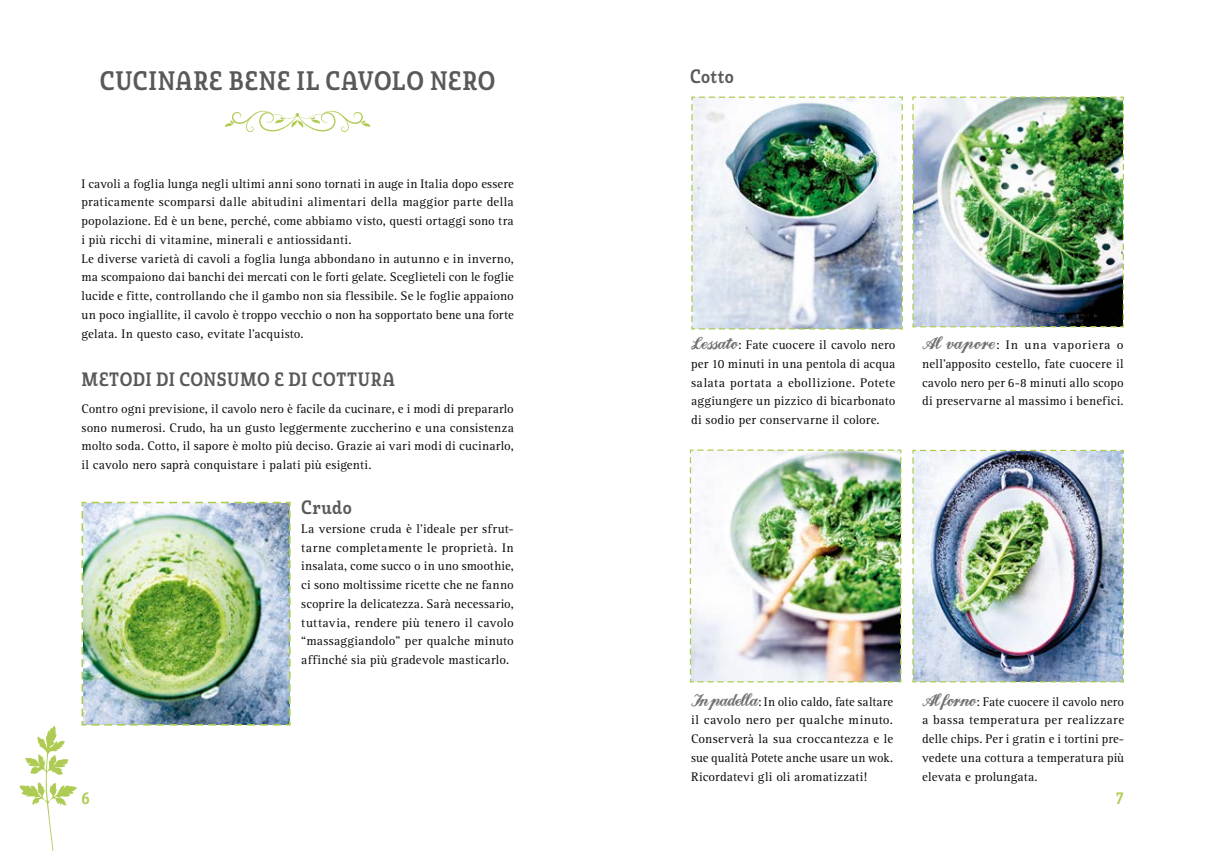
<style>
.page{position:relative;width:1205px;height:851px;background:#fff}
.page>*{position:absolute;margin:0;border:0;box-sizing:border-box;transform-origin:0 0}
._01_TITRE_sommaire{font:29.38px "Quatie Con Dem";letter-spacing:.025em;color:#5a5958}
.INTRO_interTITRE_A{font:21.25px "Quatie Con Dem";letter-spacing:.02em;color:#5a5958}
.INTER_2_INtro{font:21.25px "Quatie Con Dem";letter-spacing:.025em;color:#5a5958}
.FOLIO{font:18.12px "Quatie Con Dem";color:#aecc53}
._02_TEXTE_COURANT_pa{font:12.88px/18.8px "Rotis Serif";letter-spacing:.015em;color:#0a0a0a;text-align:justify}
.s1{font-family:"Landliebe";font-size:18.75px;color:#717170}
</style>
<div class="page">
<svg style="left:19px;top:725px;width:58px;height:125px"></svg>
<svg style="left:225px;top:111px;width:146px;height:21px"></svg>
<img style="left:81px;top:501px;width:210px;height:225px">
<img style="left:689px;top:449px;width:213px;height:234px">
<img style="left:691px;top:96px;width:212px;height:234px">
<img style="left:912px;top:96px;width:212px;height:232px">
<img style="left:912px;top:449px;width:212px;height:234px">
<p class="_01_TITRE_sommaire" style="left:100px;top:66px;width:397px">CUCINARE BENE IL CAVOLO NERO</p>
<p class="_02_TEXTE_COURANT_pa" style="left:81px;top:174px;width:434px">I cavoli a foglia lunga negli ultimi anni sono tornati in auge in Italia dopo essere praticamente scomparsi dalle abitudini alimentari della maggior parte della popolazione. Ed è un bene, perché, come abbiamo visto, questi ortaggi sono tra i più ricchi di vitamine, minerali e antiossidanti.</p>
<p class="_02_TEXTE_COURANT_pa" style="left:81px;top:249px;width:434px">Le diverse varietà di cavoli a foglia lunga abbondano in autunno e in inverno, ma scompaiono dai banchi dei mercati con le forti gelate. Sceglieteli con le foglie lucide e fitte, controllando che il gambo non sia flessibile. Se le foglie appaiono un poco ingiallite, il cavolo è troppo vecchio o non ha sopportato bene una forte gelata. In questo caso, evitate l’acquisto.</p>
<p class="INTRO_interTITRE_A" style="left:81px;top:368px;width:315px">METODI DI CONSUMO E DI COTTURA</p>
<p class="_02_TEXTE_COURANT_pa" style="left:81px;top:399px;width:434px">Contro ogni previsione, il cavolo nero è facile da cucinare, e i modi di prepararlo sono numerosi. Crudo, ha un gusto leggermente zuccherino e una consistenza molto soda. Cotto, il sapore è molto più deciso. Grazie ai vari modi di cucinarlo, il cavolo nero saprà conquistare i palati più esigenti.</p>
<p class="INTER_2_INtro" style="left:301px;top:496px;width:52px">Crudo</p>
<p class="_02_TEXTE_COURANT_pa" style="left:301px;top:519px;width:214px">La versione cruda è l’ideale per sfrut&shy;tarne completamente le proprietà. In insalata, come succo o in uno smoothie, ci sono moltissime ricette che ne fanno scoprire la delicatezza. Sarà necessario, tuttavia, rendere più tenero il cavolo “massaggiandolo” per qualche minuto affinché sia più gradevole masticarlo.</p>
<p class="INTER_2_INtro" style="left:690px;top:65px;width:45px">Cotto</p>
<p class="_02_TEXTE_COURANT_pa" style="left:691px;top:335px;width:206px"><span class="s1">Lessato</span>: Fate cuocere il cavolo nero per 10 minuti in una pentola di acqua salata portata a ebollizione. Potete aggiungere un pizzico di bicarbonato di sodio per conservarne il colore.</p>
<p class="_02_TEXTE_COURANT_pa" style="left:922px;top:335px;width:203px"><span class="s1">Al vapore</span>: In una vaporiera o nell’apposito cestello, fate cuocere il cavolo nero per 6-8 minuti allo scopo di preservarne al massimo i benefici.</p>
<p class="_02_TEXTE_COURANT_pa" style="left:691px;top:692px;width:203px"><span class="s1">In padella</span>: In olio caldo, fate saltare il cavolo nero per qualche minuto.<br>Conserverà la sua croccantezza e le sue qualità Potete anche usare un wok.<br>Ricordatevi gli oli aromatizzati!</p>
<p class="_02_TEXTE_COURANT_pa" style="left:922px;top:692px;width:203px"><span class="s1">Al forno</span>: Fate cuocere il cavolo nero a bassa temperatura per realizzare delle chips. Per i gratin e i tortini pre&shy;vedete una cottura a temperatura più elevata e prolungata.</p>
<p class="FOLIO" style="left:81px;top:789px;width:10px">6</p>
<p class="FOLIO" style="left:1116px;top:789px;width:9px">7</p>
</div>
